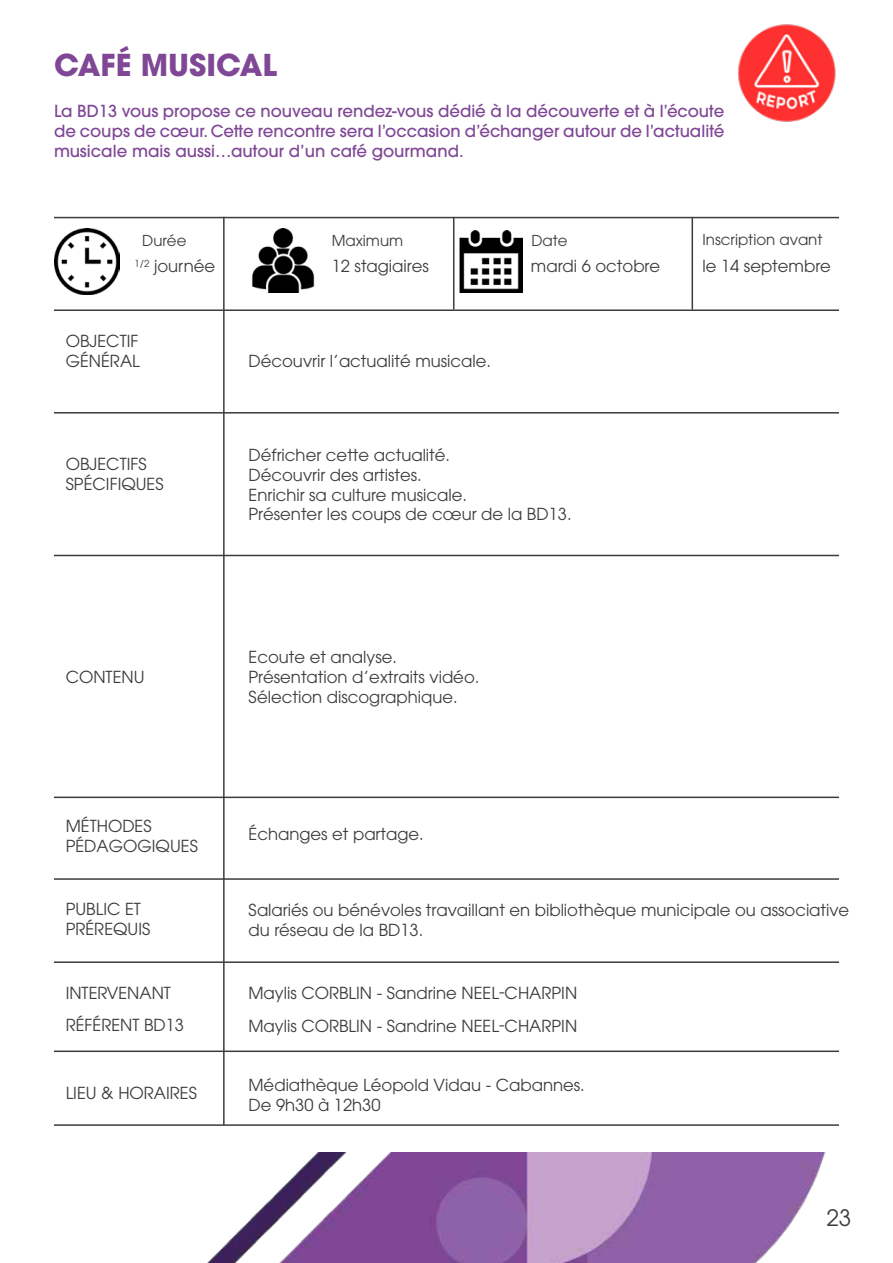
<style>
.page{position:relative;width:893px;height:1263px;background:#fff}
.page>*{position:absolute;margin:0;border:0;box-sizing:border-box;transform-origin:0 0}
.t1{font:700 30px "ITC Avant Garde Pro";color:#7f4795}
.t2{font:22.5px "ITC Avant Garde Pro";color:#3c3c3b}
.t3{font:16.5px/19.8px "ITC Avant Garde Pro";color:#3c3c3b}
.t4{font:500 16.5px/19.8px "ITC Avant Garde Pro";color:#7f4795;text-align:justify}
.t5{font:15px "ITC Avant Garde Pro";color:#3c3c3b}
</style>
<div class="page">
<hr style="left:54px;top:217px;width:785px;height:1px;background:#3c3c3b">
<hr style="left:54px;top:555px;width:785px;height:1px;background:#3c3c3b">
<hr style="left:54px;top:309px;width:785px;height:2px;background:#3c3c3b">
<hr style="left:54px;top:412px;width:785px;height:2px;background:#3c3c3b">
<hr style="left:54px;top:796px;width:785px;height:2px;background:#3c3c3b">
<hr style="left:54px;top:878px;width:785px;height:2px;background:#3c3c3b">
<hr style="left:54px;top:961px;width:785px;height:2px;background:#3c3c3b">
<hr style="left:54px;top:1050px;width:785px;height:2px;background:#3c3c3b">
<hr style="left:54px;top:1124px;width:785px;height:2px;background:#3c3c3b">
<hr style="left:223px;top:217px;width:2px;height:908px;background:#3c3c3b">
<hr style="left:692px;top:217px;width:1px;height:93px;background:#3c3c3b">
<hr style="left:453px;top:217px;width:1px;height:93px;background:#3c3c3b">
<img style="left:459px;top:230px;width:63px;height:63px">
<img style="left:54px;top:229px;width:66px;height:65px">
<img style="left:252px;top:228px;width:63px;height:64px">
<img style="left:207px;top:1153px;width:619px;height:110px">
<img style="left:738px;top:24px;width:98px;height:98px">
<h1 class="t1" style="left:54px;top:45px;width:225px">CAFÉ MUSICAL</h1>
<p class="t4" style="left:54px;top:101px;width:672px">La BD13 vous propose ce nouveau rendez-vous dédié à la découverte et à l’écoute de coups de cœur. Cette rencontre sera l’occasion d’échanger autour de l’actualité musicale mais aussi…autour d’un café gourmand.</p>
<p class="t5" style="left:142px;top:231px;width:46px">Durée</p>
<p class="t5" style="left:332px;top:231px;width:73px">Maximum</p>
<p class="t5" style="left:531px;top:231px;width:38px">Date</p>
<p class="t5" style="left:702px;top:230px;width:122px">Inscription avant</p>
<p class="t3" style="left:332px;top:256px;width:99px">12 stagiaires</p>
<p class="t3" style="left:135px;top:256px;width:82px"><sup>1/2</sup> journée</p>
<p class="t3" style="left:531px;top:256px;width:131px">mardi 6 octobre</p>
<p class="t3" style="left:702px;top:256px;width:130px">le 14 septembre</p>
<p class="t3" style="left:66px;top:331px;width:76px">OBJECTIF<br>GÉNÉRAL</p>
<p class="t3" style="left:66px;top:454px;width:99px">OBJECTIFS<br>SPÉCIFIQUES</p>
<p class="t3" style="left:66px;top:667px;width:80px">CONTENU</p>
<p class="t3" style="left:66px;top:816px;width:134px">MÉTHODES<br>PÉDAGOGIQUES</p>
<p class="t3" style="left:66px;top:898px;width:86px">PUBLIC ET<br>PRÉREQUIS</p>
<p class="t3" style="left:66px;top:976px;width:120px;line-height:32.5px">INTERVENANT<br>RÉFÉRENT BD13</p>
<p class="t3" style="left:66px;top:1083px;width:133px">LIEU &amp; HORAIRES</p>
<p class="t3" style="left:248px;top:351px;width:244px">Découvrir l’actualité musicale.</p>
<p class="t3" style="left:248px;top:445px;width:325px">Défricher cette actualité.<br>Découvrir des artistes.<br>Enrichir sa culture musicale.<br>Présenter les coups de cœur de la BD13.</p>
<p class="t3" style="left:248px;top:647px;width:232px">Ecoute et analyse.<br>Présentation d’extraits vidéo.<br>Sélection discographique.</p>
<p class="t3" style="left:248px;top:824px;width:177px">Échanges et partage.</p>
<p class="t3" style="left:248px;top:900px;width:602px">Salariés ou bénévoles travaillant en bibliothèque municipale ou associative du réseau de la BD13.</p>
<p class="t3" style="left:248px;top:976px;width:330px;line-height:32.5px">Maylis CORBLIN - Sandrine NEEL-CHARPIN<br>Maylis CORBLIN - Sandrine NEEL-CHARPIN</p>
<p class="t3" style="left:248px;top:1075px;width:338px">Médiathèque Léopold Vidau - Cabannes.<br>De 9h30 à 12h30</p>
<h2 class="t2" style="left:826px;top:1203px;width:26px">23</h2>
</div>
